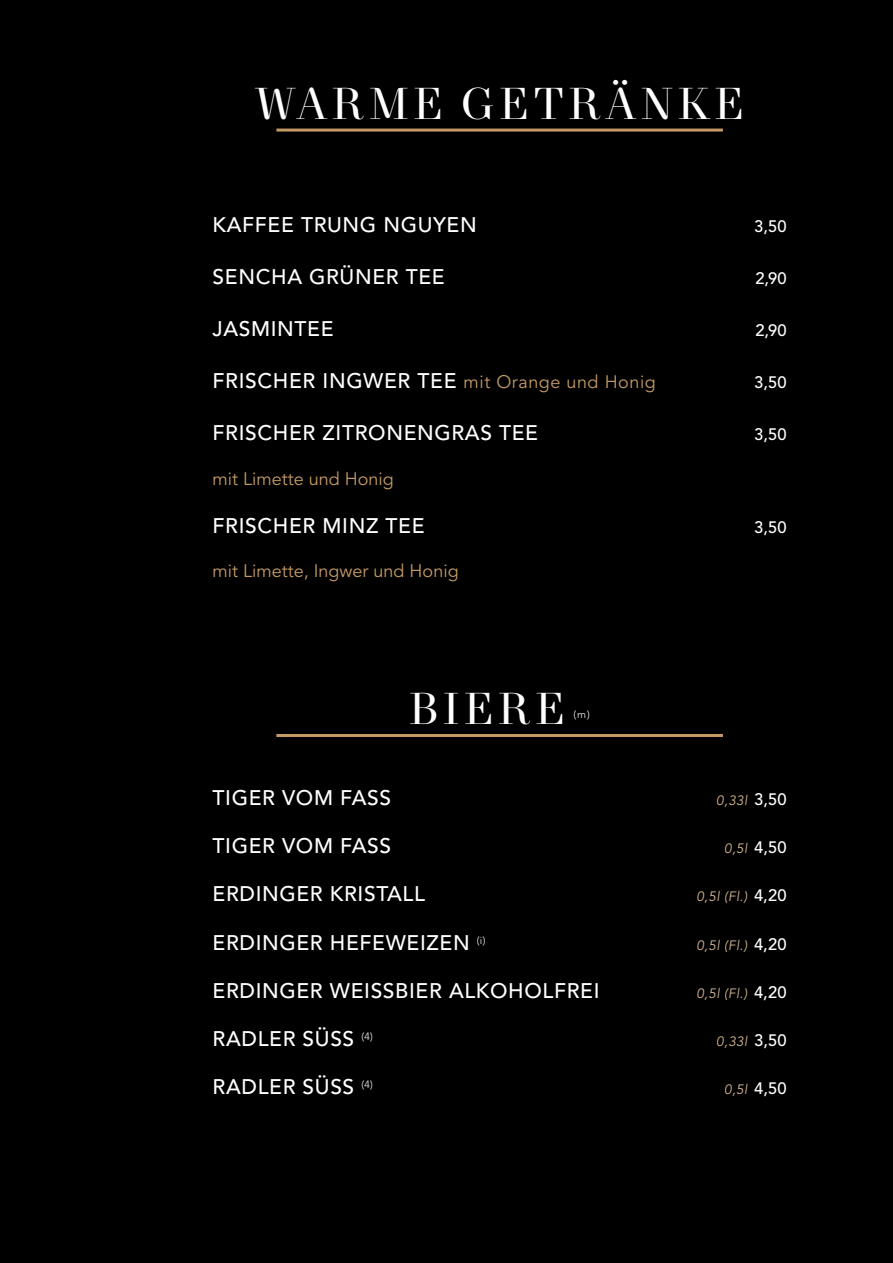
<style>
.page{position:relative;width:893px;height:1263px;background:#000}
.page>*{position:absolute;margin:0;border:0;box-sizing:border-box;transform-origin:0 0}
.t1{font:45px "VL New Paris Headline";letter-spacing:.1em;color:#fff}
.t2{font:500 21px "Avenir LT Std";letter-spacing:.03em;color:#fff}
.t3{font:18px "Avenir LT Std";color:#c59a65}
.t4{font:500 16.5px "Avenir LT Std";letter-spacing:.005em;color:#fff}
.t5{font:italic 13.5px "Avenir LT Std";letter-spacing:.03em;color:#d6b792}
.t6{font:300 10.5px "Avenir LT Std";color:#fff}
.s1{font-weight:400;font-size:18px;color:#c59a65}
.s2{font-weight:500;font-style:normal;font-size:16.5px;color:#fff}
</style>
<div class="page">
<hr style="left:276px;top:129px;width:447px;height:3px;background:#c59a65">
<hr style="left:276px;top:734px;width:447px;height:3px;background:#c59a65">
<h1 class="t1" style="left:255px;top:71px;width:491px">WARME GETRÄNKE</h1>
<p class="t2" style="left:213px;top:212px;width:266px">KAFFEE TRUNG NGUYEN</p>
<p class="t4" style="left:754px;top:217px;width:34px">3,50</p>
<p class="t2" style="left:213px;top:265px;width:234px">SENCHA GRÜNER TEE</p>
<p class="t4" style="left:755px;top:269px;width:33px">2,90</p>
<p class="t2" style="left:213px;top:317px;width:122px">JASMINTEE</p>
<p class="t4" style="left:755px;top:321px;width:33px">2,90</p>
<p class="t2" style="left:213px;top:369px;width:445px">FRISCHER INGWER TEE <span class="s1">mit Orange und Honig</span></p>
<p class="t4" style="left:754px;top:373px;width:34px">3,50</p>
<p class="t2" style="left:213px;top:421px;width:327px">FRISCHER ZITRONENGRAS TEE</p>
<p class="t4" style="left:754px;top:425px;width:34px">3,50</p>
<p class="t3" style="left:213px;top:468px;width:183px">mit Limette und Honig</p>
<p class="t2" style="left:213px;top:513px;width:213px">FRISCHER MINZ TEE</p>
<p class="t4" style="left:754px;top:517px;width:34px">3,50</p>
<p class="t3" style="left:213px;top:560px;width:248px">mit Limette, Ingwer und Honig</p>
<h1 class="t1" style="left:409px;top:676px;width:157px">BIERE</h1>
<p class="t6" style="left:573px;top:708px;width:18px">(m)</p>
<p class="t2" style="left:213px;top:785px;width:180px">TIGER VOM FASS</p>
<p class="t5" style="left:716px;top:792px;width:72px">0,33l <span class="s2">3,50</span></p>
<p class="t2" style="left:213px;top:833px;width:180px">TIGER VOM FASS</p>
<p class="t5" style="left:724px;top:840px;width:64px">0,5l <span class="s2">4,50</span></p>
<p class="t2" style="left:213px;top:882px;width:214px">ERDINGER KRISTALL</p>
<p class="t5" style="left:696px;top:889px;width:92px">0,5l (Fl.) <span class="s2">4,20</span></p>
<p class="t2" style="left:213px;top:930px;width:274px">ERDINGER HEFEWEIZEN <sup>(i)</sup></p>
<p class="t5" style="left:696px;top:937px;width:92px">0,5l (Fl.) <span class="s2">4,20</span></p>
<p class="t2" style="left:213px;top:978px;width:388px">ERDINGER WEISSBIER ALKOHOLFREI</p>
<p class="t5" style="left:696px;top:985px;width:92px">0,5l (Fl.) <span class="s2">4,20</span></p>
<p class="t2" style="left:213px;top:1027px;width:162px">RADLER SÜSS <sup>(4)</sup></p>
<p class="t5" style="left:716px;top:1034px;width:72px">0,33l <span class="s2">3,50</span></p>
<p class="t2" style="left:213px;top:1075px;width:162px">RADLER SÜSS <sup>(4)</sup></p>
<p class="t5" style="left:724px;top:1082px;width:64px">0,5l <span class="s2">4,50</span></p>
</div>
